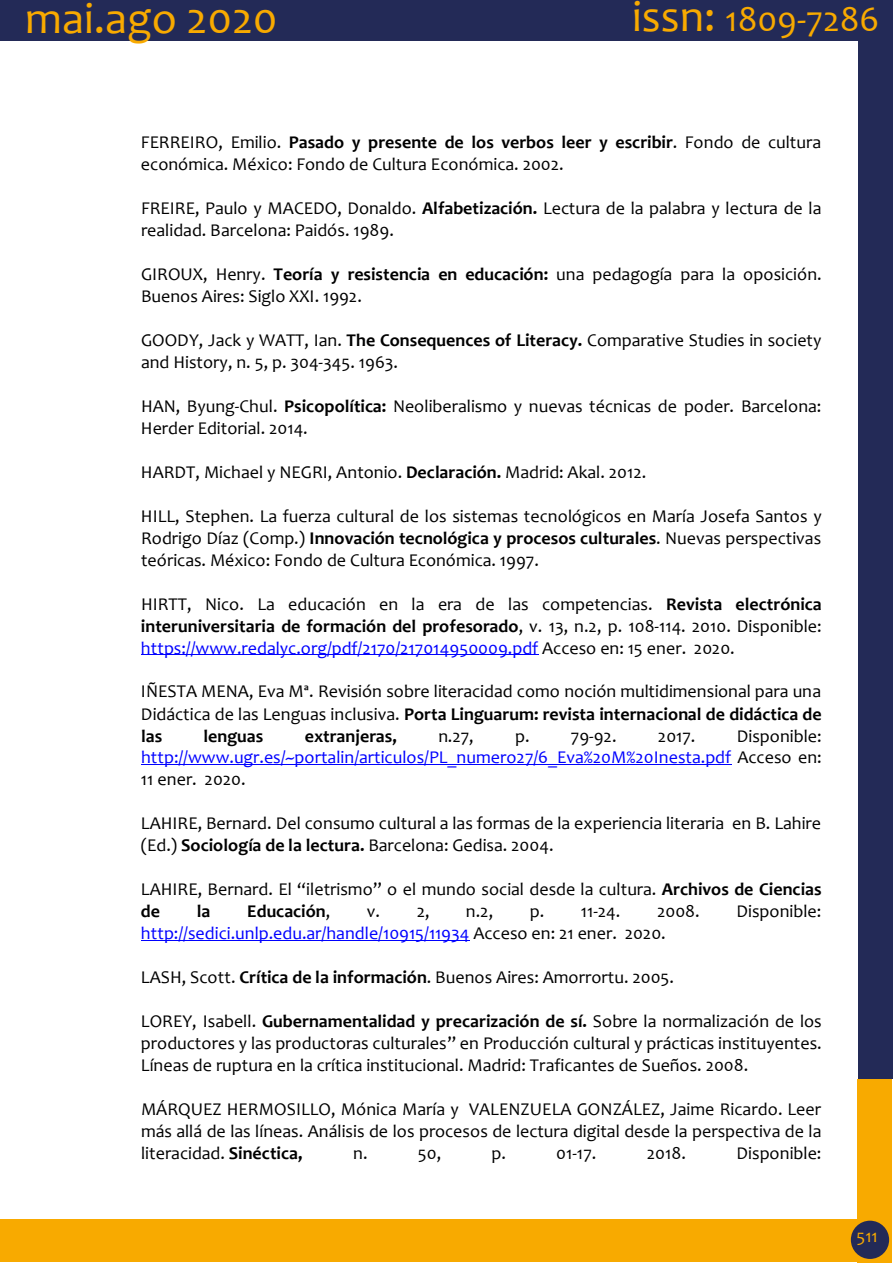
<style>
.page{position:relative;width:893px;height:1263px;background:#fff}
.page>*{position:absolute;margin:0;border:0;box-sizing:border-box;transform-origin:0 0}
.t1{font:45px "Candara";color:#f8aa00}
.t2{font:36px "Candara";color:#f8aa00}
.t3{font:18px/21.9px "Candara";color:#000}
.t4{font:18px/21.9px "Candara";color:#00f;text-align:justify}
.t5{font:700 18px "Candara";letter-spacing:.005em;color:#000}
.t6{font:18px "Candara";color:#f8aa00}
.s1{font-size:45px}
.s2{font-weight:700}
.s3{color:#00f}
.s4{color:#000}
.s5{font-weight:400}
</style>
<div class="page">
<div style="left:858px;top:0;width:34px;height:1079px;background:#232a57"></div>
<div style="left:0;top:0;width:890px;height:41px;background:#232a57"></div>
<div style="left:857px;top:1079px;width:34px;height:184px;background:#f8aa00"></div>
<div style="left:0;top:1219px;width:860px;height:43px;background:#f8aa00"></div>
<div style="left:851px;top:1221px;width:38px;height:38px;background:#232a57;border-radius:50%"></div>
<hr style="left:141px;top:655px;width:397px;height:1px;background:#00f">
<hr style="left:141px;top:765px;width:590px;height:1px;background:#00f">
<hr style="left:141px;top:940px;width:328px;height:1px;background:#00f">
<h1 class="t1" style="left:25px;top:-9px;width:254px">mai.ago 2020</h1>
<h2 class="t2" style="left:632px;top:-3px;width:249px"><span class="s1">issn:</span> 1809-7286</h2>
<p class="t3" style="left:141px;top:131px;width:682px">FERREIRO, Emilio. <span class="s2">Pasado y presente de los verbos leer y escribir</span>. Fondo de cultura económica. México: Fondo de Cultura Económica. 2002.</p>
<p class="t3" style="left:141px;top:197px;width:682px">FREIRE, Paulo y MACEDO, Donaldo. <span class="s2">Alfabetización.</span> Lectura de la palabra y lectura de la realidad. Barcelona: Paidós. 1989.</p>
<p class="t3" style="left:141px;top:263px;width:682px">GIROUX, Henry. <span class="s2">Teoría y resistencia en educación:</span> una pedagogía para la oposición.<br>Buenos Aires: Siglo XXI. 1992.</p>
<p class="t3" style="left:141px;top:329px;width:682px">GOODY, Jack y WATT, Ian. <span class="s2">The Consequences of Literacy.</span> Comparative Studies in society and History, n. 5, p. 304-345. 1963.</p>
<p class="t3" style="left:141px;top:395px;width:682px">HAN, Byung-Chul. <span class="s2">Psicopolítica:</span> Neoliberalismo y nuevas técnicas de poder. Barcelona:<br>Herder Editorial. 2014.</p>
<p class="t3" style="left:141px;top:461px;width:507px">HARDT, Michael y NEGRI, Antonio. <span class="s2">Declaración.</span> Madrid: Akal. 2012.</p>
<p class="t3" style="left:141px;top:505px;width:682px;text-align:justify">HILL, Stephen. La fuerza cultural de los sistemas tecnológicos en María Josefa Santos y Rodrigo Díaz (Comp.) <span class="s2">Innovación tecnológica y procesos culturales</span>. Nuevas perspectivas teóricas. México: Fondo de Cultura Económica. 1997.</p>
<p class="t3" style="left:141px;top:592px;width:682px;text-align:justify">HIRTT, Nico. La educación en la era de las competencias. <span class="s2">Revista electrónica interuniversitaria de formación del profesorado</span>, v. 13, n.2, p. 108-114. 2010. Disponible: <span class="s3">https://www.redalyc.org/pdf/2170/217014950009.pdf</span> Acceso en: 15 ener. 2020.</p>
<p class="t3" style="left:141px;top:680px;width:682px;text-align:justify">IÑESTA MENA, Eva Mª. Revisión sobre literacidad como noción multidimensional para una Didáctica de las Lenguas inclusiva. <span class="s2">Porta Linguarum: revista internacional de didáctica de las</span></p>
<p class="t5" style="left:203px;top:724px;width:62px">lenguas</p>
<p class="t5" style="left:305px;top:724px;width:94px">extranjeras,</p>
<p class="t3" style="left:438px;top:724px;width:37px">n.27,</p>
<p class="t3" style="left:515px;top:724px;width:103px">p. 79-92.</p>
<p class="t3" style="left:658px;top:724px;width:39px">2017.</p>
<p class="t4" style="left:141px;top:724px;width:682px;text-indent:596px"><span class="s4">Disponible: </span>http://www.ugr.es/~portalin/articulos/PL_numero27/6_Eva%20M%20Inesta.pdf <span class="s4">Acceso en:<br>11 ener. 2020.</span></p>
<p class="t3" style="left:141px;top:812px;width:682px">LAHIRE, Bernard. Del consumo cultural a las formas de la experiencia literaria en B. Lahire (Ed.) <span class="s2">Sociología de la lectura.</span> Barcelona: Gedisa. 2004.</p>
<p class="t3" style="left:141px;top:878px;width:682px">LAHIRE, Bernard. El “iletrismo” o el mundo social desde la cultura. <span class="s2">Archivos de Ciencias de</span></p>
<p class="t5" style="left:197px;top:900px;width:15px">la</p>
<p class="t5" style="left:247px;top:900px;width:85px">Educación<span class="s5">,</span></p>
<p class="t3" style="left:367px;top:900px;width:64px">v. 2,</p>
<p class="t3" style="left:466px;top:900px;width:29px">n.2,</p>
<p class="t3" style="left:530px;top:900px;width:92px">p. 11-24.</p>
<p class="t3" style="left:657px;top:900px;width:44px">2008.</p>
<p class="t3" style="left:736px;top:900px;width:86px">Disponible:</p>
<p class="t4" style="left:141px;top:922px;width:526px">http://sedici.unlp.edu.ar/handle/10915/11934 <span class="s4">Acceso en: 21 ener. 2020.</span></p>
<p class="t3" style="left:141px;top:966px;width:534px">LASH, Scott. <span class="s2">Crítica de la información</span>. Buenos Aires: Amorrortu. 2005.</p>
<p class="t3" style="left:141px;top:1010px;width:682px;text-align:justify">LOREY, Isabell. <span class="s2">Gubernamentalidad y precarización de sí.</span> Sobre la normalización de los productores y las productoras culturales” en Producción cultural y prácticas instituyentes.<br>Líneas de ruptura en la crítica institucional. Madrid: Traficantes de Sueños. 2008.</p>
<p class="t3" style="left:141px;top:1098px;width:682px;text-align:justify">MÁRQUEZ HERMOSILLO, Mónica María y VALENZUELA GONZÁLEZ, Jaime Ricardo. Leer más allá de las líneas. Análisis de los procesos de lectura digital desde la perspectiva de la literacidad. <span class="s2">Sinéctica,</span></p>
<p class="t3" style="left:353px;top:1142px;width:16px">n.</p>
<p class="t3" style="left:418px;top:1142px;width:25px">50,</p>
<p class="t3" style="left:491px;top:1142px;width:16px">p.</p>
<p class="t3" style="left:556px;top:1142px;width:42px">01-17.</p>
<p class="t3" style="left:647px;top:1142px;width:41px">2018.</p>
<p class="t3" style="left:737px;top:1142px;width:86px">Disponible:</p>
<p class="t6" style="left:856px;top:1224px;width:23px">511</p>
</div>
